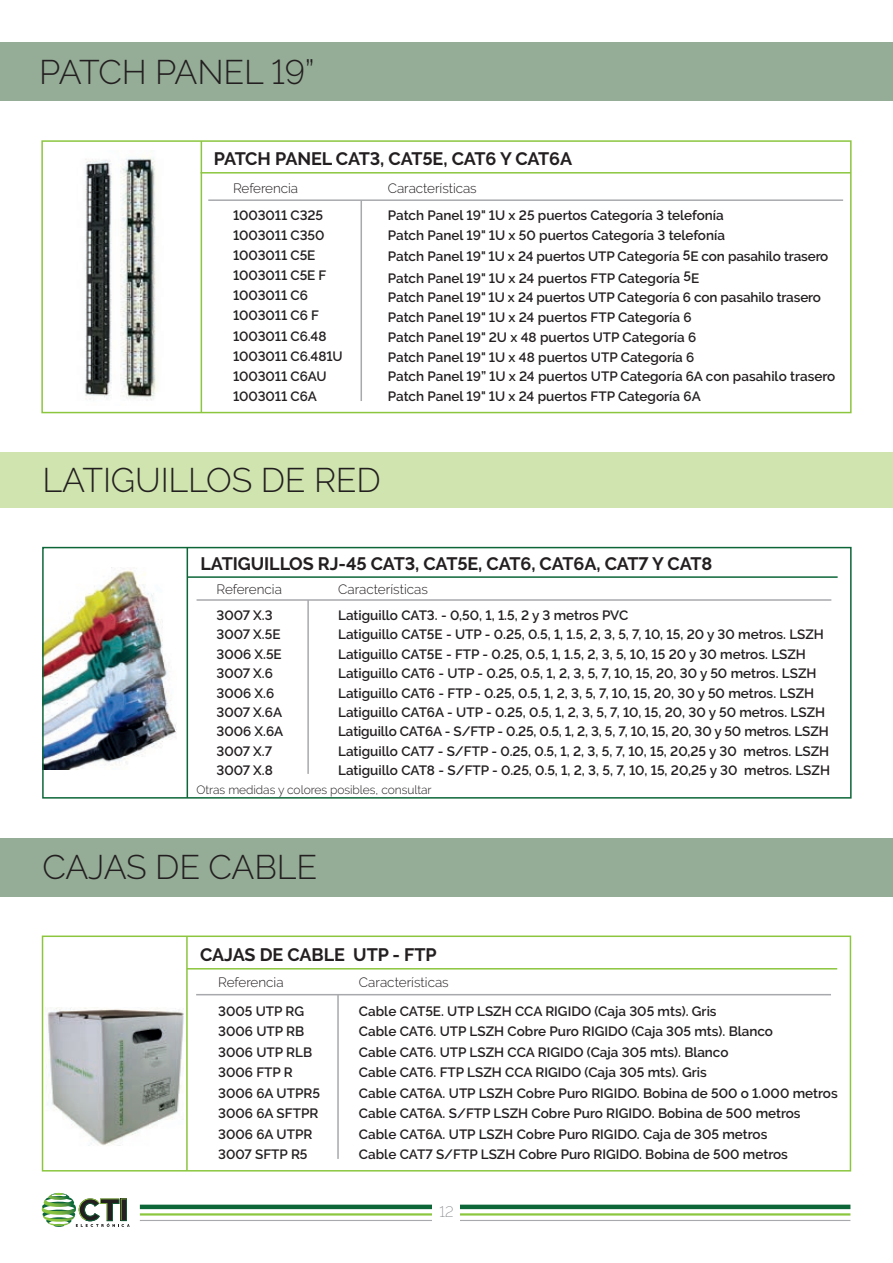
<style>
.page{position:relative;width:893px;height:1263px;background:#fff}
.page>*{position:absolute;margin:0;border:0;box-sizing:border-box;transform-origin:0 0}
.t1{font:300 34.05px "Raleway";letter-spacing:-.005em;color:#231f20}
.t2{font:700 18px "Raleway";letter-spacing:-.005em;color:#231f20}
.t3{font:200 15px "Raleway";color:#808285}
.t4{font:600 13.5px/19.5px "Raleway";color:#231f20}
.t5{font:300 13.5px "Raleway";letter-spacing:-.005em;color:#231f20}
.t6{font:300 12px "Raleway";letter-spacing:-.005em;color:#231f20}
</style>
<div class="page">
<div style="left:0;top:838px;width:893px;height:58px;background:#95ad97"></div>
<div style="left:0;top:452px;width:893px;height:56px;background:#cfe4ae"></div>
<div style="left:0;top:43px;width:893px;height:58px;background:#95ad97"></div>
<hr style="left:140px;top:1220px;width:710px;height:1px;background:#a8a9ad">
<hr style="left:140px;top:1213px;width:710px;height:2px;background:#8bc63e">
<div style="left:140px;top:1204px;width:710px;height:5px;background:#0c6638"></div>
<svg style="left:41px;top:1193px;width:89px;height:34px"></svg>
<div style="left:433px;top:1203px;width:27px;height:19px;background:#fff"></div>
<img style="left:46px;top:1007px;width:138px;height:139px">
<div style="left:42px;top:935px;width:809px;height:236px;border:2px solid #8bc63e"></div>
<hr style="left:186px;top:936px;width:2px;height:235px;background:#8bc63e">
<hr style="left:187px;top:968px;width:650px;height:1px;background:#8bc63e">
<hr style="left:196px;top:994px;width:635px;height:1px;background:#a8a9ad">
<hr style="left:337px;top:995px;width:2px;height:164px;background:#a8a9ad">
<img style="left:85px;top:150px;width:71px;height:251px">
<div style="left:41px;top:140px;width:811px;height:273px;border:2px solid #8bc63e"></div>
<hr style="left:201px;top:172px;width:650px;height:2px;background:#8bc63e">
<hr style="left:208px;top:199px;width:635px;height:2px;background:#a8a9ad">
<hr style="left:360px;top:200px;width:2px;height:201px;background:#a8a9ad">
<hr style="left:201px;top:141px;width:1px;height:272px;background:#8bc63e">
<img style="left:45px;top:568px;width:132px;height:202px">
<div style="left:42px;top:547px;width:810px;height:252px;border:2px solid #0c6638"></div>
<hr style="left:187px;top:548px;width:1px;height:250px;background:#0c6638">
<hr style="left:187px;top:576px;width:651px;height:2px;background:#0c6638">
<hr style="left:197px;top:599px;width:634px;height:2px;background:#a8a9ad">
<hr style="left:307px;top:600px;width:2px;height:174px;background:#a8a9ad">
<h1 class="t1" style="left:39px;top:52px;width:277px">PATCH PANEL 19”</h1>
<h2 class="t2" style="left:214px;top:148px;width:360px">PATCH PANEL CAT3, CAT5E, CAT6 Y CAT6A</h2>
<p class="t5" style="left:388px;top:180px;width:90px">Características</p>
<p class="t4" style="left:388px;top:206px;width:339px">Patch Panel 19" 1U x 25 puertos Categoría 3 telefonía<br>Patch Panel 19" 1U x 50 puertos Categoría 3 telefonía</p>
<p class="t4" style="left:388px;top:246px;width:442px;line-height:21.3px">Patch Panel 19" 1U x 24 puertos UTP Categoría 5E con pasahilo trasero<br>Patch Panel 19" 1U x 24 puertos FTP Categoría 5E</p>
<p class="t4" style="left:388px;top:288px;width:435px">Patch Panel 19" 1U x 24 puertos UTP Categoría 6 con pasahilo trasero Patch Panel 19" 1U x 24 puertos FTP Categoría 6<br>Patch Panel 19" 2U x 48 puertos UTP Categoría 6<br>Patch Panel 19" 1U x 48 puertos UTP Categoría 6</p>
<p class="t4" style="left:388px;top:387px;width:314px">Patch Panel 19" 1U x 24 puertos FTP Categoría 6A</p>
<p class="t5" style="left:233px;top:180px;width:66px">Referencia</p>
<p class="t4" style="left:233px;top:205px;width:95px;line-height:20.1px">1003011 C325<br>1003011 C350<br>1003011 C5E<br>1003011 C5E F<br>1003011 C6<br>1003011 C6 F</p>
<p class="t4" style="left:233px;top:326px;width:111px;line-height:20.1px">1003011 C6.48<br>1003011 C6.481U</p>
<p class="t4" style="left:233px;top:386px;width:85px">1003011 C6A</p>
<p class="t4" style="left:233px;top:366px;width:95px">1003011 C6AU</p>
<p class="t4" style="left:388px;top:367px;width:449px">Patch Panel 19” 1U x 24 puertos UTP Categoría 6A con pasahilo trasero</p>
<h1 class="t1" style="left:43px;top:460px;width:340px">LATIGUILLOS DE RED</h1>
<h2 class="t2" style="left:201px;top:554px;width:513px">LATIGUILLOS RJ-45 CAT3, CAT5E, CAT6, CAT6A, CAT7 Y CAT8</h2>
<p class="t5" style="left:338px;top:581px;width:91px">Características</p>
<p class="t4" style="left:338px;top:605px;width:493px">Latiguillo CAT3. - 0,50, 1, 1.5, 2 y 3 metros PVC<br>Latiguillo CAT5E - UTP - 0.25, 0.5, 1, 1.5, 2, 3, 5, 7, 10, 15, 20 y 30 metros. LSZH Latiguillo CAT5E - FTP - 0.25, 0.5, 1, 1.5, 2, 3, 5, 10, 15 20 y 30 metros. LSZH Latiguillo CAT6 - UTP - 0.25, 0.5, 1, 2, 3, 5, 7, 10, 15, 20, 30 y 50 metros. LSZH Latiguillo CAT6 - FTP - 0.25, 0.5, 1, 2, 3, 5, 7, 10, 15, 20, 30 y 50 metros. LSZH Latiguillo CAT6A - UTP - 0.25, 0.5, 1, 2, 3, 5, 7, 10, 15, 20, 30 y 50 metros. LSZH Latiguillo CAT6A - S/FTP - 0.25, 0.5, 1, 2, 3, 5, 7, 10, 15, 20, 30 y 50 metros. LSZH Latiguillo CAT7 - S/FTP - 0.25, 0.5, 1, 2, 3, 5, 7, 10, 15, 20,25 y 30 metros. LSZH</p>
<p class="t5" style="left:216px;top:581px;width:67px">Referencia</p>
<p class="t4" style="left:216px;top:605px;width:68px">3007 X.3<br>3007 X.5E<br>3006 X.5E<br>3007 X.6<br>3006 X.6<br>3007 X.6A<br>3006 X.6A<br>3007 X.7<br>3007 X.8</p>
<p class="t4" style="left:338px;top:761px;width:493px">Latiguillo CAT8 - S/FTP - 0.25, 0.5, 1, 2, 3, 5, 7, 10, 15, 20,25 y 30 metros. LSZH</p>
<p class="t6" style="left:197px;top:783px;width:237px">Otras medidas y colores posibles, consultar</p>
<h1 class="t1" style="left:43px;top:847px;width:276px">CAJAS DE CABLE</h1>
<h2 class="t2" style="left:200px;top:944px;width:238px">CAJAS DE CABLE UTP - FTP</h2>
<p class="t5" style="left:359px;top:974px;width:91px">Características</p>
<p class="t4" style="left:359px;top:1001px;width:415px;line-height:20.4px">Cable CAT5E. UTP LSZH CCA RIGIDO (Caja 305 mts). Gris<br>Cable CAT6. UTP LSZH Cobre Puro RIGIDO (Caja 305 mts). Blanco</p>
<p class="t4" style="left:359px;top:1062px;width:480px;line-height:20.4px">Cable CAT6. FTP LSZH CCA RIGIDO (Caja 305 mts). Gris<br>Cable CAT6A. UTP LSZH Cobre Puro RIGIDO. Bobina de 500 o 1.000 metros<br>Cable CAT6A. S/FTP LSZH Cobre Puro RIGIDO. Bobina de 500 metros</p>
<p class="t5" style="left:218px;top:974px;width:67px">Referencia</p>
<p class="t4" style="left:218px;top:1001px;width:95px;line-height:20.4px">3005 UTP RG<br>3006 UTP RB<br>3006 UTP RLB</p>
<p class="t4" style="left:359px;top:1042px;width:371px">Cable CAT6. UTP LSZH CCA RIGIDO (Caja 305 mts). Blanco</p>
<p class="t4" style="left:218px;top:1062px;width:103px;line-height:20.4px">3006 FTP R<br>3006 6A UTPR5<br>3006 6A SFTPR<br>3006 6A UTPR</p>
<p class="t4" style="left:359px;top:1124px;width:410px">Cable CAT6A. UTP LSZH Cobre Puro RIGIDO. Caja de 305 metros</p>
<p class="t4" style="left:218px;top:1144px;width:91px">3007 SFTP R5</p>
<p class="t4" style="left:359px;top:1144px;width:430px">Cable CAT7 S/FTP LSZH Cobre Puro RIGIDO. Bobina de 500 metros</p>
<p class="t3" style="left:439px;top:1203px;width:16px">12</p>
</div>
